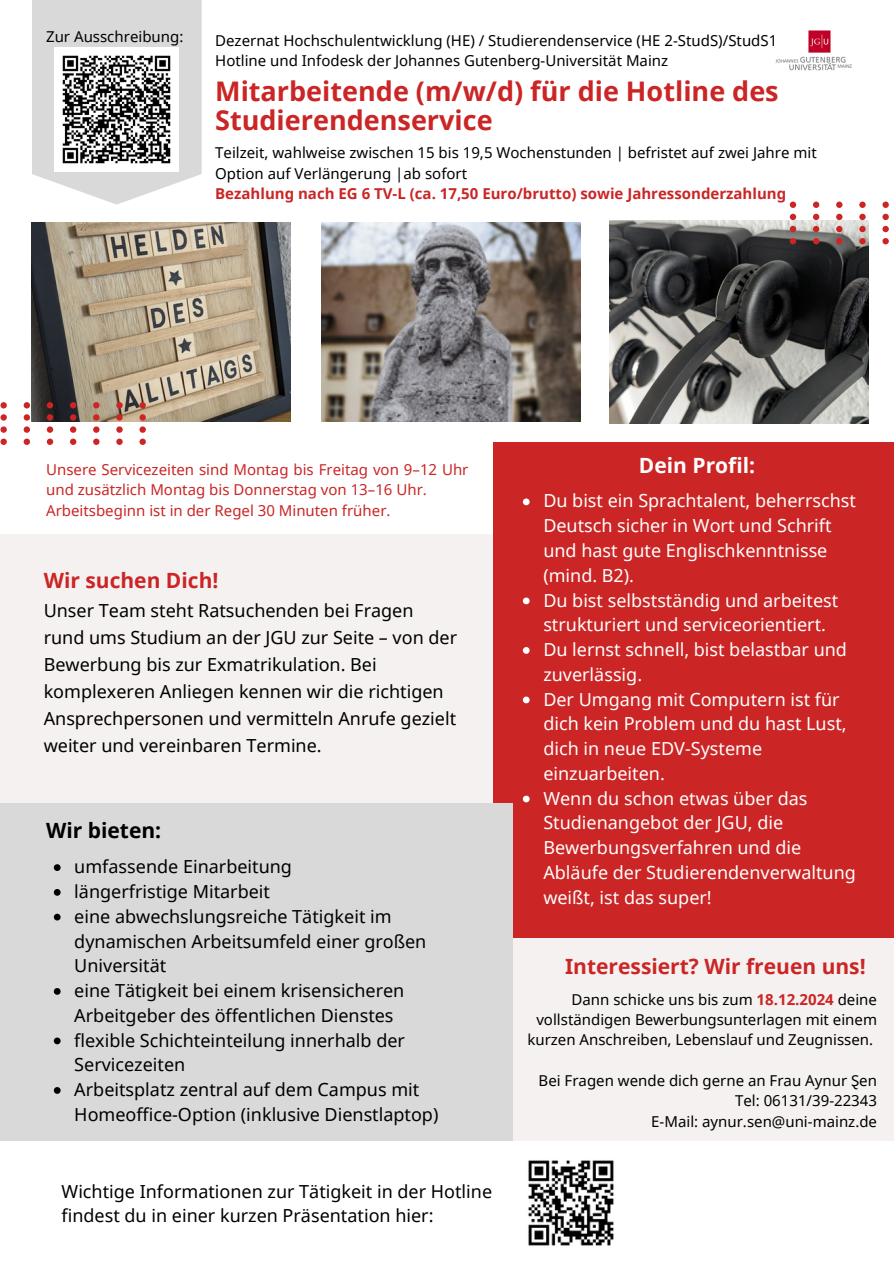
<style>
.page{position:relative;width:894px;height:1264px;background:#fff}
.page>*{position:absolute;margin:0;border:0;box-sizing:border-box;transform-origin:0 0}
.t1{font:700 27px/29.2px "Noto Sans";color:#cb2525}
.t2{font:700 21px "Noto Sans";color:#cb2525}
.t3{font:700 21px "Open Sans";color:#fff}
.t4{font:700 21px "Open Sans";color:#000}
.t5{font:18px/24.8px "Noto Sans";color:#000}
.t6{font:18px/24.8px "Noto Sans";color:#fff}
.t7{font:15px/20.2px "Noto Sans";color:#000}
.t8{font:15px/20.2px "Noto Sans";color:#cb2525}
.t9{font:700 15px "Noto Sans";color:#cb2525}
.s1{font-weight:700;color:#cb2525}
.s2{font-style:inherit}
</style>
<div class="page">
<div style="left:0;top:534px;width:893px;height:606px;background:#f4f1f0"></div>
<div style="left:493px;top:442px;width:400px;height:496px;background:#cb2525"></div>
<div style="left:0;top:802px;width:512px;height:338px;background:#d9d9d9"></div>
<svg style="left:32px;top:0;width:169px;height:205px"></svg>
<img style="left:775px;top:30px;width:77px;height:41px">
<img style="left:528px;top:1160px;width:86px;height:86px">
<img style="left:32px;top:223px;width:258px;height:198px">
<svg style="left:0;top:402px;width:146px;height:43px"></svg>
<img style="left:321px;top:223px;width:259px;height:198px">
<img style="left:609px;top:220px;width:259px;height:203px">
<svg style="left:789px;top:201px;width:100px;height:43px"></svg>
<img style="left:55px;top:48px;width:123px;height:123px">
<svg style="left:522px;top:498px;width:7px;height:7px"></svg>
<svg style="left:522px;top:597px;width:7px;height:7px"></svg>
<svg style="left:522px;top:647px;width:7px;height:6px"></svg>
<svg style="left:522px;top:696px;width:7px;height:7px"></svg>
<svg style="left:522px;top:795px;width:7px;height:7px"></svg>
<svg style="left:54px;top:864px;width:7px;height:7px"></svg>
<svg style="left:54px;top:889px;width:7px;height:6px"></svg>
<svg style="left:54px;top:913px;width:7px;height:7px"></svg>
<svg style="left:54px;top:988px;width:7px;height:6px"></svg>
<svg style="left:54px;top:1037px;width:7px;height:7px"></svg>
<svg style="left:54px;top:1087px;width:7px;height:6px"></svg>
<p class="t7" style="left:46px;top:26px;width:139px">Zur Ausschreibung:</p>
<h2 class="t7" style="left:215px;top:30px;width:563px">Dezernat Hochschulentwicklung (HE) / Studierendenservice (HE 2-StudS)/StudS1<br>Hotline und Infodesk der Johannes Gutenberg-Universität Mainz</h2>
<p class="t1" style="left:215px;top:76px;width:565px">Mitarbeitende (m/w/d) für die Hotline des<br>Studierendenservice</p>
<p class="t7" style="left:215px;top:142px;width:603px">Teilzeit, wahlweise zwischen 15 bis 19,5 Wochenstunden | befristet auf zwei Jahre mit<br>Option auf Verlängerung |ab sofort</p>
<p class="t9" style="left:215px;top:183px;width:572px">Bezahlung nach EG 6 TV-L (ca. 17,50 Euro/brutto) sowie Jahressonderzahlung</p>
<p class="t8" style="left:46px;top:459px;width:424px">Unsere Servicezeiten sind Montag bis Freitag von 9–12 Uhr und zusätzlich Montag bis Donnerstag von 13–16 Uhr.</p>
<p class="t8" style="left:46px;top:500px;width:346px">Arbeitsbeginn ist in der Regel 30 Minuten früher.</p>
<p class="t2" style="left:44px;top:565px;width:176px">Wir suchen Dich!</p>
<p class="t5" style="left:44px;top:597px;width:415px;line-height:27px">Unser Team steht Ratsuchenden bei Fragen rund ums Studium an der JGU zur Seite – von der Bewerbung bis zur Exmatrikulation. Bei komplexeren Anliegen kennen wir die richtigen Ansprechpersonen und vermitteln Anrufe gezielt weiter und vereinbaren Termine.</p>
<p class="t4" style="left:46px;top:815px;width:117px">Wir bieten:</p>
<p class="t5" style="left:74px;top:853px;width:219px">umfassende Einarbeitung</p>
<p class="t5" style="left:74px;top:878px;width:197px">längerfristige Mitarbeit</p>
<p class="t5" style="left:74px;top:903px;width:353px">eine abwechslungsreiche Tätigkeit im dynamischen Arbeitsumfeld einer großen<br>Universität</p>
<p class="t5" style="left:74px;top:977px;width:331px">eine Tätigkeit bei einem krisensicheren<br>Arbeitgeber des öffentlichen Dienstes</p>
<p class="t5" style="left:74px;top:1027px;width:332px">flexible Schichteinteilung innerhalb der<br>Servicezeiten</p>
<h3 class="t5" style="left:74px;top:1076px;width:365px">Arbeitsplatz zentral auf dem Campus mit<br>Homeoffice-Option (inklusive Dienstlaptop)</h3>
<p class="t5" style="left:62px;top:1178px;width:432px">Wichtige Informationen zur Tätigkeit in der Hotline findest du in einer kurzen Präsentation hier:</p>
<p class="t3" style="left:638px;top:450px;width:118px">Dein Profil:</p>
<p class="t6" style="left:543px;top:488px;width:314px">Du bist ein Sprachtalent, beherrschst<br>Deutsch sicher in Wort und Schrift und hast gute Englischkenntnisse (mind. B2).</p>
<p class="t6" style="left:543px;top:587px;width:296px">Du bist selbstständig und arbeitest strukturiert und serviceorientiert.</p>
<p class="t6" style="left:543px;top:636px;width:305px">Du lernst schnell, bist belastbar und zuverlässig.</p>
<h2 class="t6" style="left:543px;top:686px;width:305px">Der Umgang mit Computern ist für dich kein Problem und du hast Lust, dich in neue EDV-Systeme einzuarbeiten.</h2>
<p class="t6" style="left:543px;top:785px;width:314px">Wenn du schon etwas über das<br>Studienangebot der JGU, die<br>Bewerbungsverfahren und die<br>Abläufe der Studierendenverwaltung weißt, ist das super!</p>
<p class="t2" style="left:565px;top:951px;width:302px">Interessiert? Wir freuen uns!</p>
<h2 class="t7" style="left:527px;top:989px;width:351px;text-align:right">Dann schicke uns bis zum <span class="s1">18.12.2024</span> deine vollständigen Bewerbungsunterlagen mit einem kurzen Anschreiben, Lebenslauf und Zeugnissen.</h2>
<p class="t7" style="left:538px;top:1070px;width:340px">Bei Fragen wende dich gerne an Frau Aynur <span class="s2">Ȿ</span>en</p>
<p class="t7" style="left:734px;top:1090px;width:143px">Tel: 06131/39-22343</p>
<p class="t7" style="left:651px;top:1110px;width:227px">E-Mail: aynur.sen@uni-mainz.de</p>
</div>
